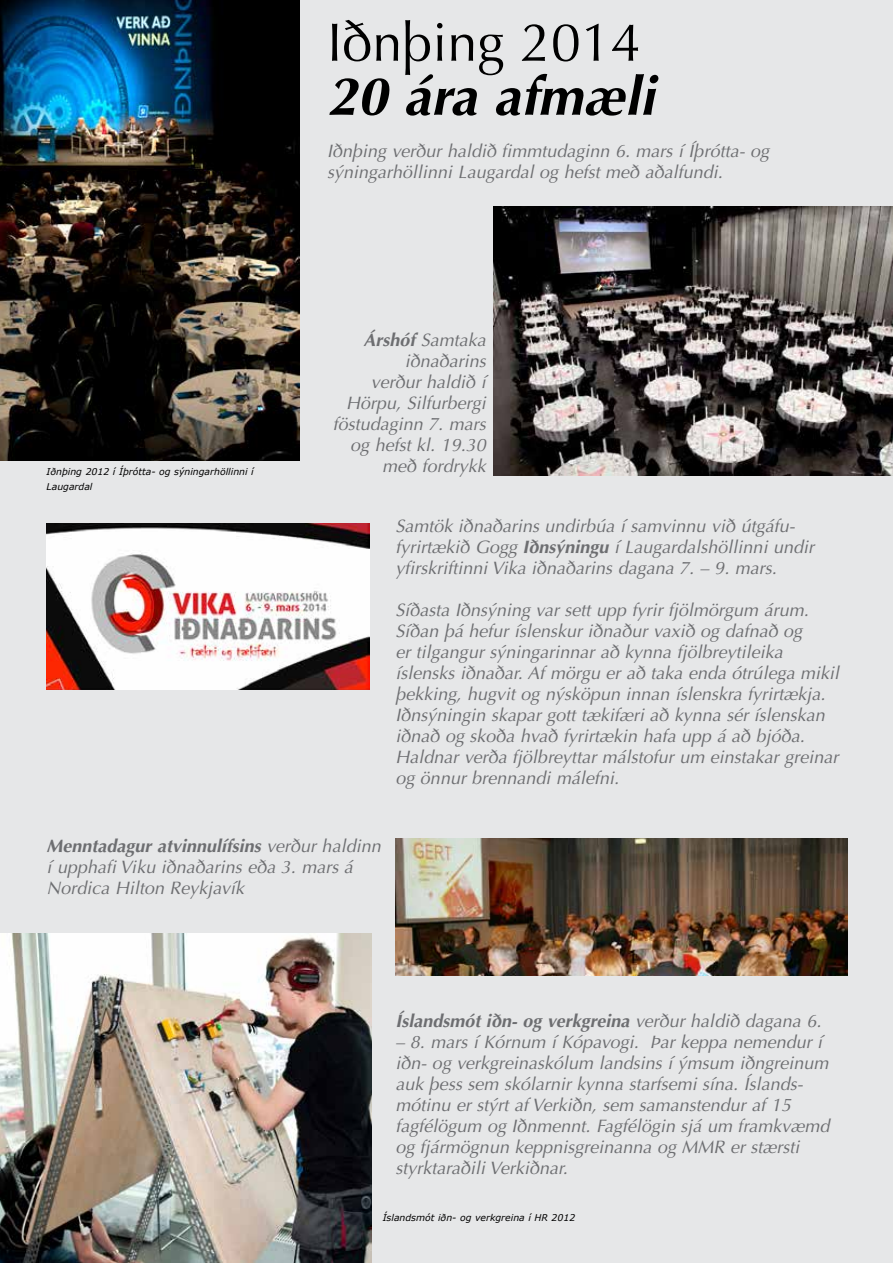
<style>
.page{position:relative;width:893px;height:1263px;background:#e6e7e8}
.page>*{position:absolute;margin:0;border:0;box-sizing:border-box;transform-origin:0 0}
.t1{font:54px "Optima";color:#000}
.t2{font:italic 700 54px "Optima CE";color:#000}
.t3{font:italic 18px/21px "Optima";color:#6d6e71}
.t4{font:italic 700 18px "Optima CE";color:#6d6e71}
.t5{font:italic 9.3px/14.2px "Verdana";color:#000}
.s1{font-family:"Optima CE";font-weight:700}
.s2{font-family:"Optima";font-weight:400}
</style>
<div class="page">
<img style="left:0;top:0;width:299px;height:461px">
<img style="left:493px;top:206px;width:400px;height:269px">
<img style="left:47px;top:523px;width:323px;height:167px">
<img style="left:395px;top:838px;width:453px;height:137px">
<img style="left:0;top:933px;width:371px;height:330px">
<p class="t5" style="left:47px;top:465px;width:209px">Iðnþing 2012 í Íþrótta- og sýningarhöllinni í<br>Laugardal</p>
<h1 class="t1" style="left:327px;top:11px;width:315px">Iðnþing 2014</h1>
<h1 class="t2" style="left:327px;top:62px;width:329px">20 ára afmæli</h1>
<p class="t3" style="left:327px;top:140px;width:443px">Iðnþing verður haldið fimmtudaginn 6. mars í Íþrótta- og sýningarhöllinni Laugardal og hefst með aðalfundi.</p>
<p class="t3" style="left:333px;top:330px;width:155px;text-align:right"><span class="s1">Árshóf</span> Samtaka iðnaðarins<br>verður haldið í<br>Hörpu, Silfurbergi föstudaginn 7. mars og hefst kl. 19.30 með fordrykk</p>
<p class="t3" style="left:395px;top:516px;width:420px">Samtök iðnaðarins undirbúa í samvinnu við útgáfu&shy;fyrirtækið Gogg <span class="s1">Iðnsýningu</span> í Laugardalshöllinni undir yfirskriftinni Vika iðnaðarins dagana 7. – 9. mars.</p>
<p class="t3" style="left:395px;top:600px;width:445px">Síðasta Iðnsýning var sett upp fyrir fjölmörgum árum.<br>Síðan þá hefur íslenskur iðnaður vaxið og dafnað og<br>er tilgangur sýningarinnar að kynna fjölbreytileika íslensks iðnaðar. Af mörgu er að taka enda ótrúlega mikil þekking, hugvit og nýsköpun innan íslenskra fyrirtækja.<br>Iðnsýningin skapar gott tækifæri að kynna sér íslenskan iðnað og skoða hvað fyrirtækin hafa upp á að bjóða.<br>Haldnar verða fjölbreyttar málstofur um einstakar greinar og önnur brennandi málefni.</p>
<p class="t4" style="left:47px;top:835px;width:336px">Menntadagur atvinnulífsins <span class="s2">verður haldinn</span></p>
<p class="t3" style="left:47px;top:857px;width:308px">í upphafi Viku iðnaðarins eða 3. mars á<br>Nordica Hilton Reykjavík</p>
<p class="t4" style="left:395px;top:1009px;width:427px">Íslandsmót iðn- og verkgreina <span class="s2">verður haldið dagana 6.</span></p>
<p class="t3" style="left:395px;top:1031px;width:435px">– 8. mars í Kórnum í Kópavogi. Þar keppa nemendur í iðn- og verkgreinaskólum landsins í ýmsum iðngreinum auk þess sem skólarnir kynna starfsemi sína. Íslands&shy;mótinu er stýrt af Verkiðn, sem samanstendur af 15 fagfélögum og Iðnmennt. Fagfélögin sjá um framkvæmd og fjármögnun keppnisgreinanna og MMR er stærsti styrktaraðili Verkiðnar.</p>
<p class="t5" style="left:383px;top:1210px;width:194px">Íslandsmót iðn- og verkgreina í HR 2012</p>
</div>
